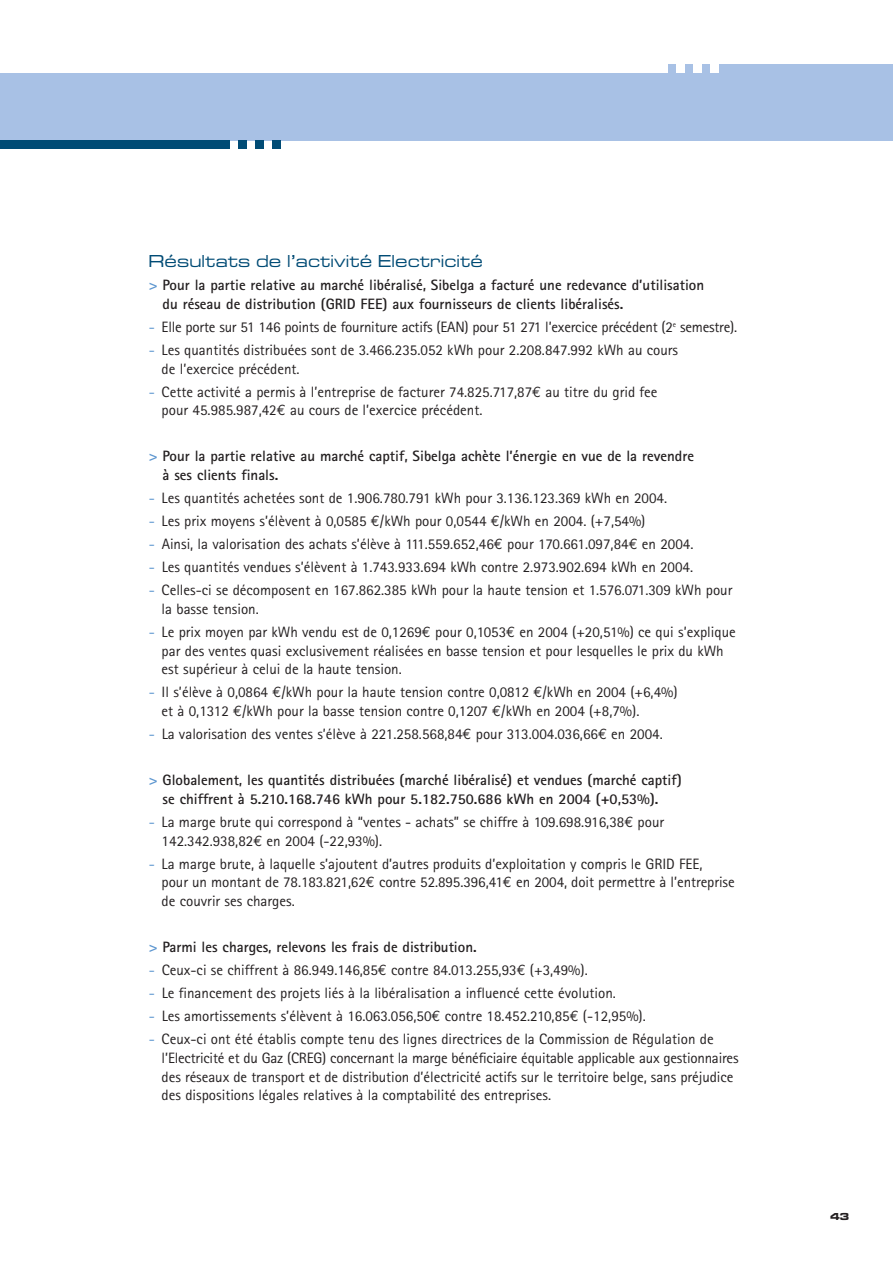
<style>
.page{position:relative;width:893px;height:1263px;background:#fff}
.page>*{position:absolute;margin:0;border:0;box-sizing:border-box;transform-origin:0 0}
.t1{font:18px "Microgramma D Medi Exte";letter-spacing:.04em;color:#004b75}
.t2{font:15px/18.8px "Rotis Sans Serif";color:#231f20}
.t3{font:700 15px/18.8px "Rotis Sans Serif";color:#231f20}
.t4{font:10.5px "Microgramma D Bold Exte";color:#231f20}
.s1{color:#5b95cf}
.s2{font-family:"Euro Mono"}
</style>
<div class="page">
<div style="left:0;top:64px;width:892px;height:76px;background:#a8c1e5"></div>
<div style="left:0;top:140px;width:230px;height:9px;background:#004b75"></div>
<div style="left:238px;top:140px;width:9px;height:9px;background:#004b75"></div>
<div style="left:255px;top:140px;width:9px;height:9px;background:#004b75"></div>
<div style="left:272px;top:140px;width:9px;height:9px;background:#004b75"></div>
<div style="left:0;top:64px;width:668px;height:8px;background:#fff"></div>
<div style="left:676px;top:64px;width:9px;height:8px;background:#fff"></div>
<div style="left:693px;top:64px;width:9px;height:8px;background:#fff"></div>
<div style="left:710px;top:64px;width:9px;height:8px;background:#fff"></div>
<p class="t1" style="left:149px;top:254px;width:335px">Résultats de l’activité Electricité</p>
<p class="t3" style="left:163px;top:277px;width:543px;text-indent:-14px"><span class="s1">&gt;</span> Pour la partie relative au marché libéralisé, Sibelga a facturé une redevance d’utilisation du réseau de distribution (GRID FEE) aux fournisseurs de clients libéralisés.</p>
<p class="t2" style="left:149px;top:319px;width:589px"><span class="s1">-</span> Elle porte sur 51 146 points de fourniture actifs (EAN) pour 51 271 l’exercice précédent (2<sup>e</sup> semestre).</p>
<p class="t2" style="left:162px;top:342px;width:518px;text-indent:-13px"><span class="s1">-</span> Les quantités distribuées sont de 3.466.235.052 kWh pour 2.208.847.992 kWh au cours de l’exercice précédent.</p>
<p class="t2" style="left:162px;top:384px;width:497px;text-indent:-13px"><span class="s1">-</span> Cette activité a permis à l’entreprise de facturer 74.825.717,87<span class="s2">€</span> au titre du grid fee pour 45.985.987,42<span class="s2">€</span> au cours de l’exercice précédent.</p>
<p class="t3" style="left:163px;top:448px;width:533px;text-indent:-14px"><span class="s1">&gt;</span> Pour la partie relative au marché captif, Sibelga achète l’énergie en vue de la revendre à ses clients finals.</p>
<p class="t2" style="left:149px;top:490px;width:519px"><span class="s1">-</span> Les quantités achetées sont de 1.906.780.791 kWh pour 3.136.123.369 kWh en 2004.</p>
<p class="t2" style="left:149px;top:513px;width:498px"><span class="s1">-</span> Les prix moyens s’élèvent à 0,0585 <span class="s2">€</span>/kWh pour 0,0544 <span class="s2">€</span>/kWh en 2004. (+7,54%)</p>
<p class="t2" style="left:149px;top:536px;width:546px"><span class="s1">-</span> Ainsi, la valorisation des achats s’élève à 111.559.652,46<span class="s2">€</span> pour 170.661.097,84<span class="s2">€</span> en 2004.</p>
<p class="t2" style="left:149px;top:559px;width:545px"><span class="s1">-</span> Les quantités vendues s’élèvent à 1.743.933.694 kWh contre 2.973.902.694 kWh en 2004.</p>
<p class="t2" style="left:162px;top:582px;width:572px;text-indent:-13px"><span class="s1">-</span> Celles-ci se décomposent en 167.862.385 kWh pour la haute tension et 1.576.071.309 kWh pour la basse tension.</p>
<p class="t2" style="left:162px;top:624px;width:575px;text-indent:-13px"><span class="s1">-</span> Le prix moyen par kWh vendu est de 0,1269<span class="s2">€</span> pour 0,1053<span class="s2">€</span> en 2004 (+20,51%) ce qui s’explique par des ventes quasi exclusivement réalisées en basse tension et pour lesquelles le prix du kWh est supérieur à celui de la haute tension.</p>
<p class="t2" style="left:162px;top:684px;width:517px;text-indent:-13px"><span class="s1">-</span> Il s’élève à 0,0864 <span class="s2">€</span>/kWh pour la haute tension contre 0,0812 <span class="s2">€</span>/kWh en 2004 (+6,4%) et à 0,1312 <span class="s2">€</span>/kWh pour la basse tension contre 0,1207 <span class="s2">€</span>/kWh en 2004 (+8,7%).</p>
<p class="t2" style="left:149px;top:726px;width:515px"><span class="s1">-</span> La valorisation des ventes s’élève à 221.258.568,84<span class="s2">€</span> pour 313.004.036,66<span class="s2">€</span> en 2004.</p>
<p class="t3" style="left:163px;top:772px;width:520px;text-indent:-14px"><span class="s1">&gt;</span> Globalement, les quantités distribuées (marché libéralisé) et vendues (marché captif) se chiffrent à 5.210.168.746 kWh pour 5.182.750.686 kWh en 2004 (+0,53%).</p>
<p class="t2" style="left:162px;top:814px;width:504px;text-indent:-13px"><span class="s1">-</span> La marge brute qui correspond à “ventes - achats” se chiffre à 109.698.916,38<span class="s2">€</span> pour<br>142.342.938,82<span class="s2">€</span> en 2004 (-22,93%).</p>
<p class="t2" style="left:162px;top:856px;width:574px;text-indent:-13px"><span class="s1">-</span> La marge brute, à laquelle s’ajoutent d’autres produits d’exploitation y compris le GRID FEE,<br>pour un montant de 78.183.821,62<span class="s2">€</span> contre 52.895.396,41<span class="s2">€</span> en 2004, doit permettre à l’entreprise de couvrir ses charges.</p>
<p class="t3" style="left:149px;top:939px;width:329px"><span class="s1">&gt;</span> Parmi les charges, relevons les frais de distribution.</p>
<p class="t2" style="left:149px;top:962px;width:440px"><span class="s1">-</span> Ceux-ci se chiffrent à 86.949.146,85<span class="s2">€</span> contre 84.013.255,93<span class="s2">€</span> (+3,49%).</p>
<p class="t2" style="left:149px;top:985px;width:468px"><span class="s1">-</span> Le financement des projets liés à la libéralisation a influencé cette évolution.</p>
<p class="t2" style="left:149px;top:1008px;width:498px"><span class="s1">-</span> Les amortissements s’élèvent à 16.063.056,50<span class="s2">€</span> contre 18.452.210,85<span class="s2">€</span> (-12,95%).</p>
<p class="t2" style="left:162px;top:1031px;width:578px;text-indent:-13px"><span class="s1">-</span> Ceux-ci ont été établis compte tenu des lignes directrices de la Commission de Régulation de l’Electricité et du Gaz (CREG) concernant la marge bénéficiaire équitable applicable aux gestionnaires des réseaux de transport et de distribution d’électricité actifs sur le territoire belge, sans préjudice des dispositions légales relatives à la comptabilité des entreprises.</p>
<p class="t4" style="left:830px;top:1213px;width:21px">43</p>
</div>
